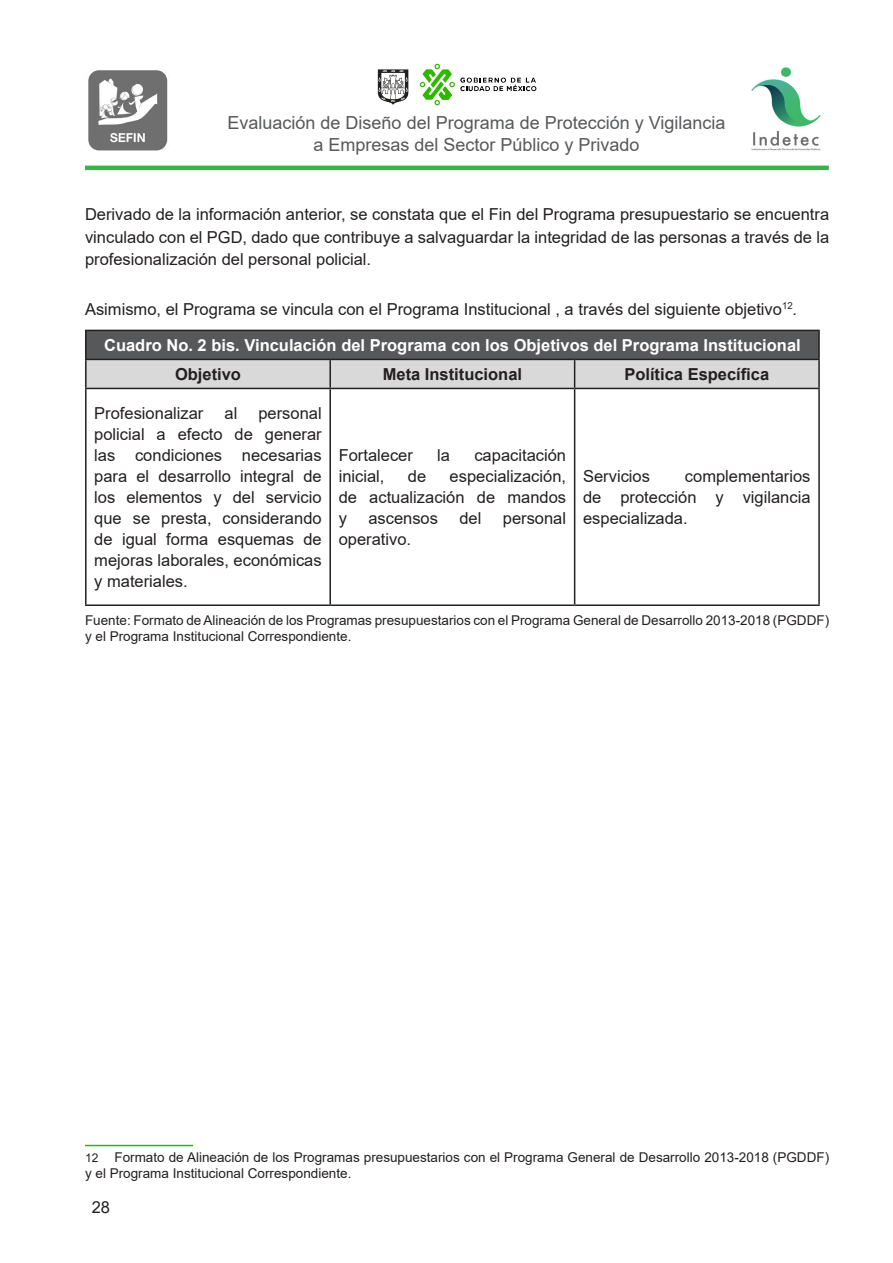
<style>
.page{position:relative;width:893px;height:1263px;background:#fff}
.page>*{position:absolute;margin:0;border:0;box-sizing:border-box;transform-origin:0 0}
.t1{font:18px/21.6px "Arial";color:#57585a;text-align:center}
.t2{font:16.5px/21px "Arial";color:#231f20;text-align:justify}
.t3{font:700 16.5px "Arial";color:#fff}
.t4{font:700 16.5px "Arial";color:#231f20}
.Pie_de_Pag{font:13.5px/16.2px "Arial";color:#231f20}
.s1{font-style:italic}
.s2{font-size:12px}
</style>
<div class="page">
<hr style="left:85px;top:166px;width:744px;height:4px;background:#35b44a">
<img style="left:88px;top:70px;width:80px;height:81px">
<svg style="left:420px;top:64px;width:116px;height:41px"></svg>
<svg style="left:378px;top:69px;width:30px;height:36px"></svg>
<img style="left:751px;top:67px;width:70px;height:84px">
<div style="left:86px;top:330px;width:733px;height:29px;background:#57585a"></div>
<hr style="left:85px;top:330px;width:245px;height:1px;background:#231f20">
<hr style="left:85px;top:331px;width:2px;height:28px;background:#231f20">
<hr style="left:330px;top:330px;width:245px;height:1px;background:#231f20">
<hr style="left:575px;top:330px;width:245px;height:1px;background:#231f20">
<hr style="left:818px;top:331px;width:2px;height:28px;background:#231f20">
<hr style="left:85px;top:359px;width:245px;height:1px;background:#231f20">
<hr style="left:85px;top:360px;width:2px;height:28px;background:#231f20">
<hr style="left:575px;top:359px;width:245px;height:1px;background:#231f20">
<svg style="left:86px;top:359px;width:732px;height:29px;background:#cecece"></svg>
<hr style="left:818px;top:360px;width:2px;height:28px;background:#231f20">
<hr style="left:85px;top:388px;width:245px;height:1px;background:#231f20">
<hr style="left:85px;top:389px;width:2px;height:215px;background:#231f20">
<hr style="left:330px;top:388px;width:245px;height:1px;background:#231f20">
<hr style="left:329px;top:389px;width:2px;height:215px;background:#231f20">
<hr style="left:575px;top:388px;width:245px;height:1px;background:#231f20">
<hr style="left:574px;top:389px;width:1px;height:215px;background:#231f20">
<hr style="left:818px;top:389px;width:2px;height:215px;background:#231f20">
<hr style="left:85px;top:604px;width:245px;height:2px;background:#231f20">
<hr style="left:330px;top:604px;width:245px;height:2px;background:#231f20">
<hr style="left:575px;top:604px;width:245px;height:2px;background:#231f20">
<hr style="left:85px;top:1145px;width:108px;height:1px;background:#30b800">
<p class="t1" style="left:228px;top:112px;width:499px">Evaluación de Diseño del Programa de Protección y Vigilancia a Empresas del Sector Público y Privado</p>
<p class="t2" style="left:85px;top:203px;width:746px;line-height:22.5px">Derivado de la información anterior, se constata que el Fin del Programa presupuestario se encuentra vinculado con el PGD, dado que contribuye a salvaguardar la integridad de las personas a través de la profesionalización del personal policial.</p>
<p class="t2" style="left:85px;top:298px;width:714px">Asimismo, el Programa se vincula con el Programa Institucional , a través del siguiente objetivo<sup>12</sup><span class="s1">.</span></p>
<p class="t3" style="left:104px;top:333px;width:698px">Cuadro No. 2 bis. Vinculación del Programa con los Objetivos del Programa Institucional</p>
<p class="t4" style="left:175px;top:362px;width:68px">Objetivo</p>
<p class="t4" style="left:383px;top:362px;width:141px">Meta Institucional</p>
<p class="t4" style="left:624px;top:362px;width:146px">Política Específica</p>
<p class="t2" style="left:94px;top:402px;width:111px">Profesionalizar</p>
<p class="t2" style="left:224px;top:402px;width:14px">al</p>
<p class="t2" style="left:94px;top:402px;width:229px;text-indent:164px">personal policial a efecto de generar las condiciones necesarias para el desarrollo integral de los elementos y del servicio que se presta, considerando de igual forma esquemas de mejoras laborales, económicas y materiales.</p>
<p class="t2" style="left:339px;top:444px;width:76px">Fortalecer</p>
<p class="t2" style="left:437px;top:444px;width:14px">la</p>
<p class="t2" style="left:474px;top:444px;width:93px">capacitación</p>
<p class="t2" style="left:339px;top:465px;width:47px">inicial,</p>
<p class="t2" style="left:408px;top:465px;width:20px">de</p>
<p class="t2" style="left:583px;top:465px;width:68px">Servicios</p>
<p class="t2" style="left:339px;top:465px;width:229px;text-indent:111px">especialización, de actualización de mandos y</p>
<p class="t2" style="left:583px;top:465px;width:229px;text-indent:102px">complementarios de protección y vigilancia especializada.</p>
<p class="t2" style="left:368px;top:507px;width:71px">ascensos</p>
<p class="t2" style="left:459px;top:507px;width:24px">del</p>
<p class="t2" style="left:503px;top:507px;width:65px">personal</p>
<p class="t2" style="left:339px;top:528px;width:74px">operativo.</p>
<p class="Pie_de_Pag" style="left:85px;top:612px;width:746px">Fuente: Formato de Alineación de los Programas presupuestarios con el Programa General de Desarrollo 2013-2018 (PGDDF) y el Programa Institucional Correspondiente.</p>
<p class="Pie_de_Pag" style="left:85px;top:1149px;width:746px"><span class="s2">12</span> Formato de Alineación de los Programas presupuestarios con el Programa General de Desarrollo 2013-2018 (PGDDF) y el Programa Institucional Correspondiente.</p>
<p class="t2" style="left:92px;top:1196px;width:20px">28</p>
</div>
